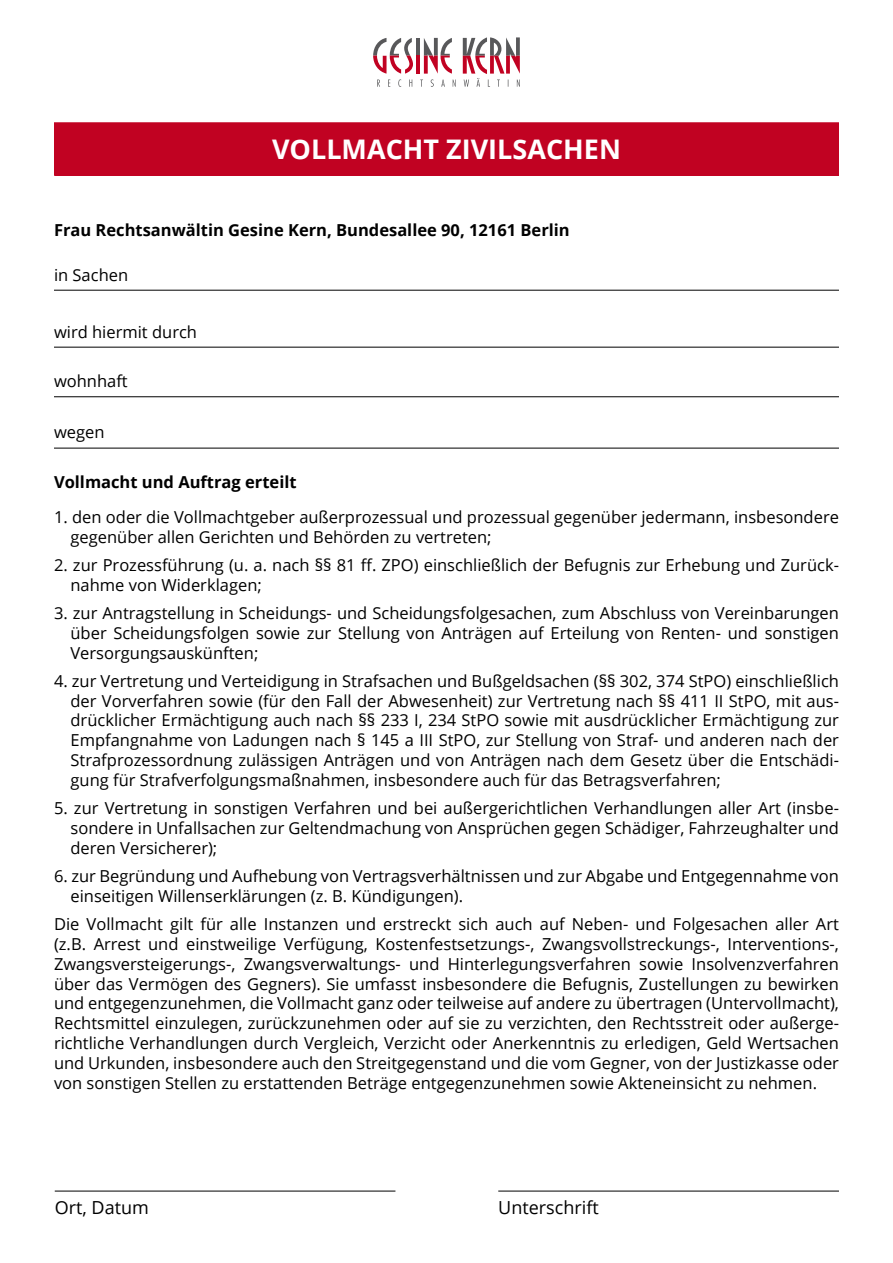
<style>
.page{position:relative;width:893px;height:1263px;background:#fff}
.page>*{position:absolute;margin:0;border:0;box-sizing:border-box;transform-origin:0 0}
.t1{font:700 27px "Open Sans";color:#fff}
.t2{font:18px "Open Sans";color:#000}
.t3{font:16.5px/19.8px "Open Sans";color:#000;text-align:justify}
.t4{font:700 16.5px "Open Sans";color:#000}
</style>
<div class="page">
<div style="left:55px;top:123px;width:783px;height:52px;background:#c10222"></div>
<div style="left:54px;top:122px;width:785px;height:54px;border:2px solid #c10222"></div>
<hr style="left:55px;top:1191px;width:340px;height:1px;background:#000">
<hr style="left:498px;top:1191px;width:341px;height:1px;background:#000">
<hr style="left:54px;top:290px;width:785px;height:1px;background:#000">
<hr style="left:54px;top:347px;width:785px;height:1px;background:#000">
<hr style="left:54px;top:396px;width:785px;height:1px;background:#000">
<hr style="left:54px;top:448px;width:785px;height:1px;background:#000">
<svg style="left:373px;top:37px;width:147px;height:50px"></svg>
<h1 class="t1" style="left:272px;top:130px;width:350px">VOLLMACHT ZIVILSACHEN</h1>
<p class="t4" style="left:54px;top:218px;width:517px">Frau Rechtsanwältin Gesine Kern, Bundesallee 90, 12161 Berlin</p>
<p class="t3" style="left:54px;top:264px;width:76px">in Sachen</p>
<p class="t3" style="left:54px;top:321px;width:145px">wird hiermit durch</p>
<p class="t3" style="left:54px;top:371px;width:75px">wohnhaft</p>
<p class="t3" style="left:54px;top:422px;width:52px">wegen</p>
<p class="t4" style="left:54px;top:470px;width:244px">Vollmacht und Auftrag erteilt</p>
<p class="t3" style="left:70px;top:506px;width:770px;text-indent:-16px">1. den oder die Vollmachtgeber außerprozessual und prozessual gegenüber jedermann, insbesondere gegenüber allen Gerichten und Behörden zu vertreten;</p>
<p class="t3" style="left:70px;top:554px;width:770px;text-indent:-16px">2. zur Prozessführung (u. a. nach §§ 81 ff. ZPO) einschließlich der Befugnis zur Erhebung und Zurück&shy;nahme von Widerklagen;</p>
<p class="t3" style="left:70px;top:603px;width:770px;text-indent:-16px">3. zur Antragstellung in Scheidungs- und Scheidungsfolgesachen, zum Abschluss von Vereinbarungen über Scheidungsfolgen sowie zur Stellung von Anträgen auf Erteilung von Renten- und sonstigen Versorgungsauskünften;</p>
<p class="t3" style="left:70px;top:670px;width:770px;text-indent:-16px">4. zur Vertretung und Verteidigung in Strafsachen und Bußgeldsachen (§§ 302, 374 StPO) einschließlich der Vorverfahren sowie (für den Fall der Abwesenheit) zur Vertretung nach §§ 411 II StPO, mit aus&shy;drücklicher Ermächtigung auch nach §§ 233 I, 234 StPO sowie mit ausdrücklicher Ermächtigung zur Empfangnahme von Ladungen nach § 145 a III StPO, zur Stellung von Straf- und anderen nach der Strafprozessordnung zulässigen Anträgen und von Anträgen nach dem Gesetz über die Entschädi&shy;gung für Strafverfolgungsmaßnahmen, insbesondere auch für das Betragsverfahren;</p>
<p class="t3" style="left:70px;top:798px;width:770px;text-indent:-16px">5. zur Vertretung in sonstigen Verfahren und bei außergerichtlichen Verhandlungen aller Art (insbe&shy;sondere in Unfallsachen zur Geltendmachung von Ansprüchen gegen Schädiger, Fahrzeughalter und deren Versicherer);</p>
<p class="t3" style="left:70px;top:866px;width:770px;text-indent:-16px">6. zur Begründung und Aufhebung von Vertragsverhältnissen und zur Abgabe und Entgegennahme von einseitigen Willenserklärungen (z. B. Kündigungen).</p>
<p class="t3" style="left:54px;top:914px;width:786px">Die Vollmacht gilt für alle Instanzen und erstreckt sich auch auf Neben- und Folgesachen aller Art (z.B. Arrest und einstweilige Verfügung, Kostenfestsetzungs-, Zwangsvollstreckungs-, Interventions-, Zwangsversteigerungs-, Zwangsverwaltungs- und Hinterlegungsverfahren sowie Insolvenzverfahren über das Vermögen des Gegners). Sie umfasst insbesondere die Befugnis, Zustellungen zu bewirken und entgegenzunehmen, die Vollmacht ganz oder teilweise auf andere zu übertragen (Untervollmacht), Rechtsmittel einzulegen, zurückzunehmen oder auf sie zu verzichten, den Rechtsstreit oder außerge&shy;richtliche Verhandlungen durch Vergleich, Verzicht oder Anerkenntnis zu erledigen, Geld Wertsachen und Urkunden, insbesondere auch den Streitgegenstand und die vom Gegner, von der Justizkasse oder von sonstigen Stellen zu erstattenden Beträge entgegenzunehmen sowie Akteneinsicht zu nehmen.</p>
<p class="t2" style="left:55px;top:1195px;width:96px">Ort, Datum</p>
<p class="t2" style="left:498px;top:1195px;width:102px">Unterschrift</p>
</div>
